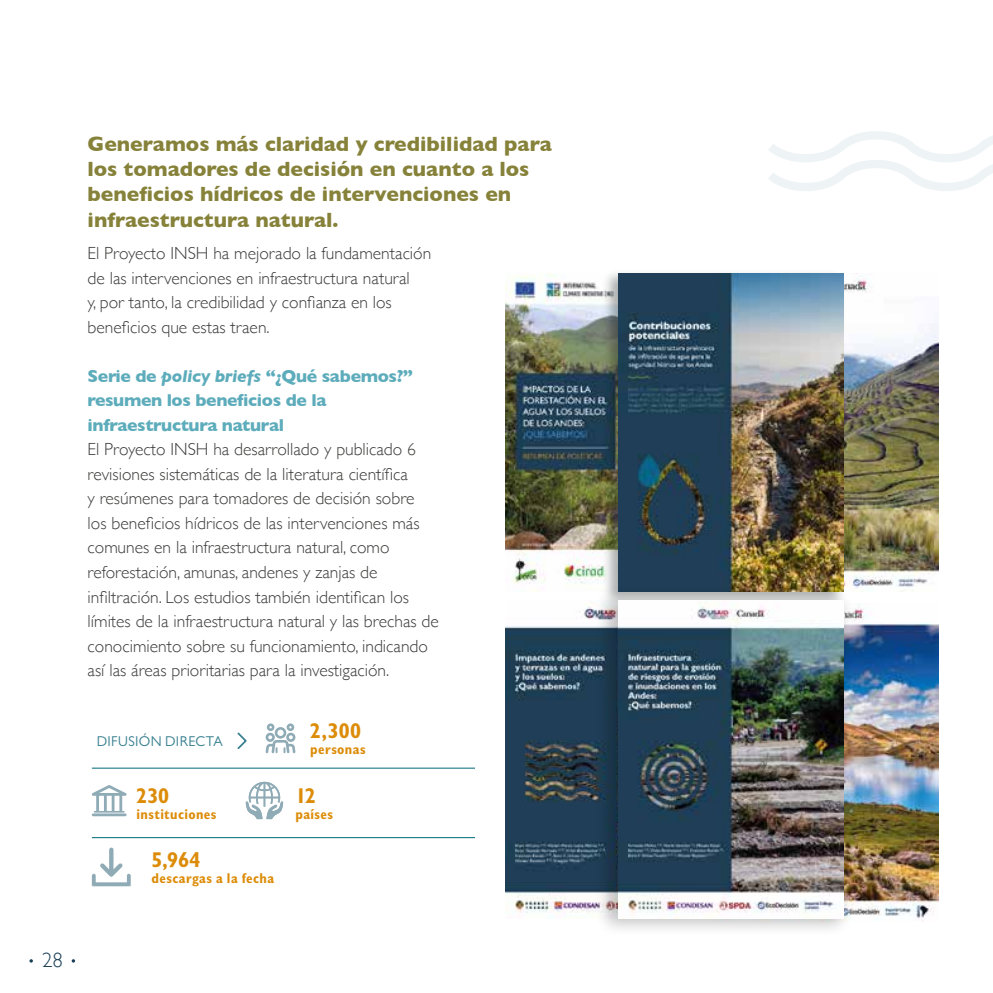
<style>
.page{position:relative;width:993px;height:993px;background:#fff}
.page>*{position:absolute;margin:0;border:0;box-sizing:border-box;transform-origin:0 0}
.t1{font:700 condensed 21.35px "Gill Sans";letter-spacing:-.005em;color:#dc8c08}
.t2{font:700 21px/25.2px "Gill Sans";color:#86823a}
.t3{font:300 21px "Gill Sans";color:#193f57}
.t4{font:300 17.5px/24.5px "Gill Sans";color:#3c3c3b}
.t5{font:700 17.5px/24.5px "Gill Sans";letter-spacing:-.02em;color:#5dacbb}
.t6{font:700 condensed 14.35px "Gill Sans";letter-spacing:.03em;color:#dc8c08}
.t7{font:14.35px "Gill Sans";letter-spacing:.025em;color:#377f8f}
.s1{font-style:italic}
</style>
<div class="page">
<svg style="left:265px;top:723px;width:30px;height:30px"></svg>
<hr style="left:92px;top:767px;width:383px;height:1px;background:#006878">
<hr style="left:92px;top:837px;width:383px;height:1px;background:#006878">
<svg style="left:237px;top:732px;width:10px;height:17px"></svg>
<svg style="left:92px;top:785px;width:35px;height:31px"></svg>
<svg style="left:246px;top:781px;width:37px;height:37px"></svg>
<svg style="left:92px;top:847px;width:39px;height:39px"></svg>
<img style="left:845px;top:273px;width:92px;height:318px">
<img style="left:505px;top:607px;width:88px;height:310px">
<img style="left:505px;top:273px;width:96px;height:311px">
<img style="left:853px;top:604px;width:84px;height:317px">
<div style="left:601px;top:268px;width:244px;height:337px;background:#101619;opacity:.34"></div>
<img style="left:618px;top:273px;width:225px;height:311px">
<div style="left:593px;top:584px;width:260px;height:352px;background:#000;opacity:.23"></div>
<img style="left:618px;top:600px;width:225px;height:317px">
<svg style="left:768px;top:131px;width:224px;height:60px"></svg>
<p class="t2" style="left:88px;top:131px;width:466px">Generamos más claridad y credibilidad para los tomadores de decisión en cuanto a los beneficios hídricos de intervenciones en infraestructura natural.</p>
<p class="t4" style="left:88px;top:240px;width:345px">El Proyecto INSH ha mejorado la fundamentación de las intervenciones en infraestructura natural<br>y, por tanto, la credibilidad y confianza en los beneficios que estas traen.</p>
<p class="t5" style="left:88px;top:363px;width:327px">Serie de <span class="s1">policy briefs</span> “¿Qué sabemos?” resumen los beneficios de la infraestructura natural</p>
<p class="t4" style="left:88px;top:436px;width:353px">El Proyecto INSH ha desarrollado y publicado 6 revisiones sistemáticas de la literatura científica<br>y resúmenes para tomadores de decisión sobre<br>los beneficios hídricos de las intervenciones más comunes en la infraestructura natural, como reforestación, amunas, andenes y zanjas de infiltración. Los estudios también identifican los límites de la infraestructura natural y las brechas de conocimiento sobre su funcionamiento, indicando así las áreas prioritarias para la investigación.</p>
<p class="t7" style="left:97px;top:732px;width:127px">DIFUSIÓN DIRECTA</p>
<p class="t1" style="left:136px;top:782px;width:34px">230</p>
<p class="t6" style="left:136px;top:805px;width:81px">instituciones</p>
<p class="t1" style="left:151px;top:847px;width:51px">5,964</p>
<p class="t6" style="left:151px;top:869px;width:124px">descargas a la fecha</p>
<p class="t1" style="left:310px;top:718px;width:52px">2,300</p>
<p class="t6" style="left:310px;top:740px;width:57px">personas</p>
<p class="t1" style="left:295px;top:782px;width:22px">12</p>
<p class="t6" style="left:295px;top:805px;width:39px">países</p>
<p class="t3" style="left:42px;top:943px;width:22px">28</p>
</div>
